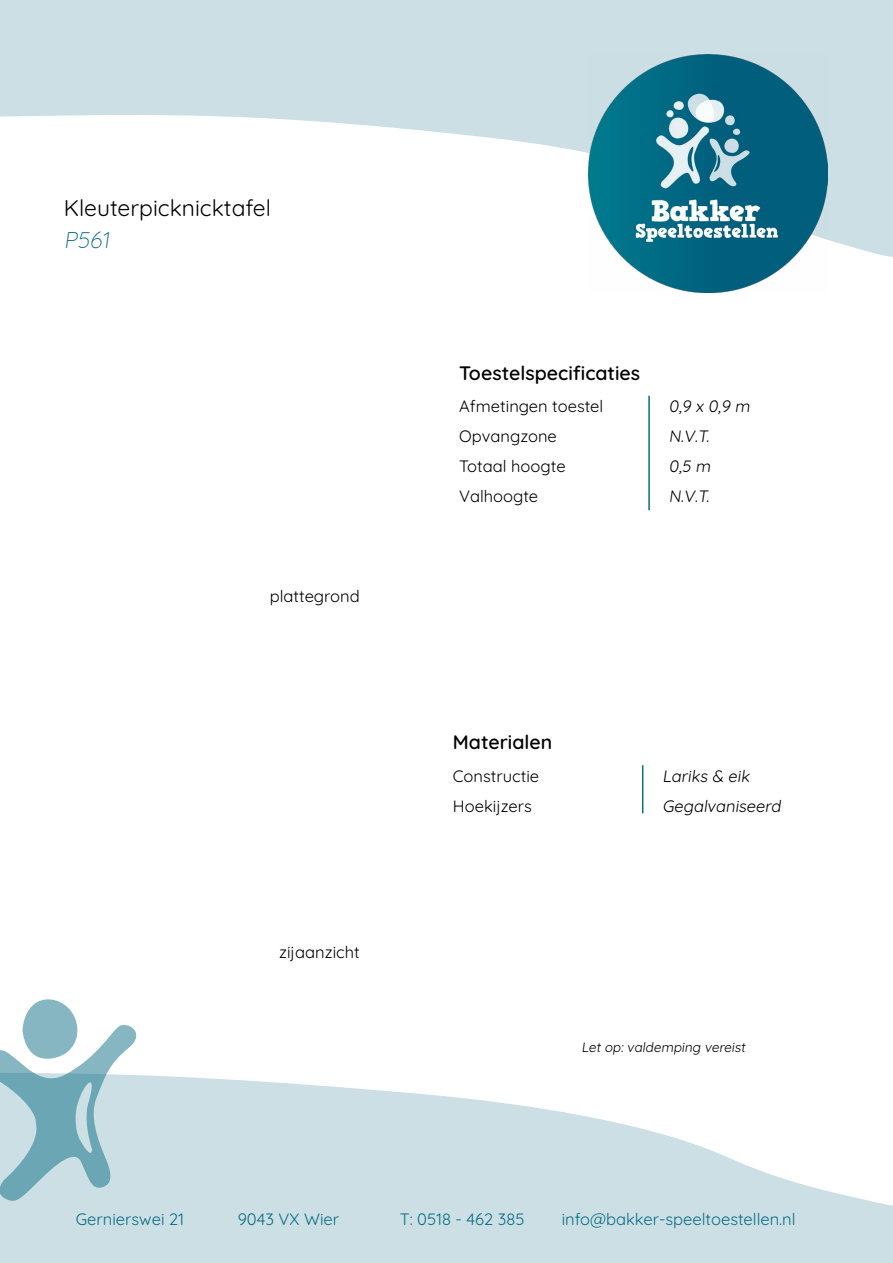
<style>
.page{position:relative;width:893px;height:1263px;background:#fff}
.page>*{position:absolute;margin:0;border:0;box-sizing:border-box;transform-origin:0 0}
.t1{font:22.8px "Quicksand";color:#000}
.t2{font:300 22.8px "Quicksand";color:#0b6d85}
.t3{font:600 19.5px "Quicksand";color:#000}
.t4{font:16.5px/30px "Quicksand";color:#000}
.t5{font:16.5px "Quicksand";color:#0b6d85}
.t6{font:13.5px "Quicksand";color:#000}
</style>
<div class="page">
<svg style="left:0;top:0;width:893px;height:257px;fill:#ccdfe5"></svg>
<img style="left:589px;top:54px;width:238px;height:238px">
<svg style="left:0;top:1075px;width:893px;height:188px;fill:#ccdfe5"></svg>
<svg style="left:0;top:999px;width:136px;height:202px"></svg>
<hr style="left:648px;top:396px;width:2px;height:114px;background:#0b6d85">
<hr style="left:642px;top:765px;width:1px;height:48px;background:#0b6d85">
<h1 class="t1" style="left:64px;top:191px;width:209px">Kleuterpicknicktafel</h1>
<h1 class="t2" style="left:64px;top:222px;width:52px">P561</h1>
<p class="t4" style="left:270px;top:580px;width:91px">plattegrond</p>
<p class="t4" style="left:279px;top:936px;width:82px">zijaanzicht</p>
<p class="t3" style="left:459px;top:358px;width:182px">Toestelspecificaties</p>
<p class="t4" style="left:459px;top:390px;width:146px">Afmetingen toestel<br>Opvangzone<br>Totaal hoogte<br>Valhoogte</p>
<p class="t4" style="left:669px;top:390px;width:86px">0,9 x 0,9 m<br>N.V.T.<br>0,5 m<br>N.V.T.</p>
<p class="t3" style="left:453px;top:727px;width:101px">Materialen</p>
<p class="t4" style="left:453px;top:759px;width:88px">Constructie<br>Hoekijzers</p>
<p class="t4" style="left:662px;top:759px;width:123px">Lariks &amp; eik<br>Gegalvaniseerd</p>
<p class="t6" style="left:581px;top:1037px;width:168px">Let op: valdemping vereist</p>
<p class="t5" style="left:76px;top:1207px;width:110px">Gernierswei 21</p>
<p class="t5" style="left:238px;top:1207px;width:103px">9043 VX Wier</p>
<p class="t5" style="left:400px;top:1207px;width:126px">T: 0518 - 462 385</p>
<p class="t5" style="left:562px;top:1207px;width:235px">info@bakker-speeltoestellen.nl</p>
</div>
